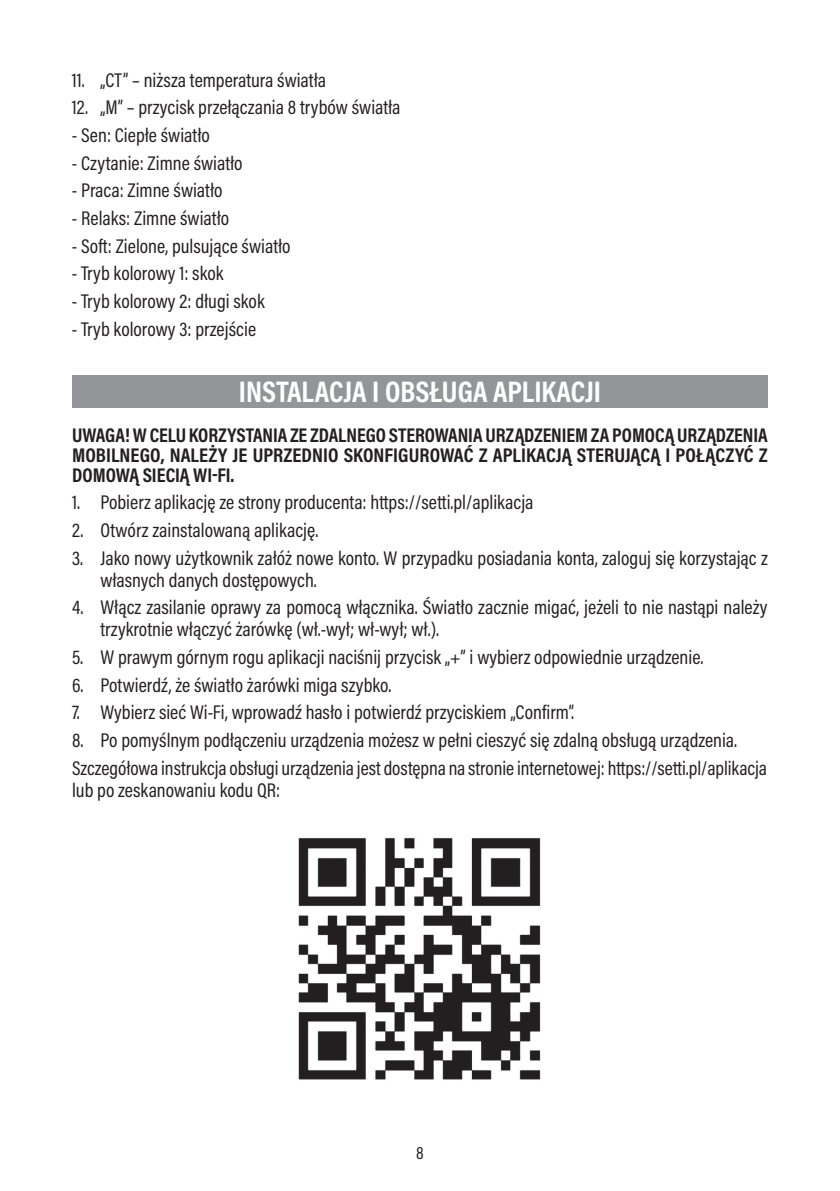
<style>
.page{position:relative;width:840px;height:1191px;background:#fff}
.page>*{position:absolute;margin:0;border:0;box-sizing:border-box;transform-origin:0 0}
.t1{font:700 30px "Acumin Pro Cond";color:#fff}
.t2{font:20px/22px "Acumin Pro Cond";color:#231f20}
.t3{font:700 20px/20px "Acumin Pro Cond";color:#231f20;text-align:justify}
.t4{font:18px "Acumin Pro Cond";color:#231f20}
</style>
<div class="page">
<div style="left:72px;top:375px;width:695px;height:33px;background:#939598"></div>
<img style="left:298px;top:838px;width:243px;height:242px">
<p class="t2" style="left:72px;top:68px;width:255px">11. „CT” – niższa temperatura światła</p>
<p class="t2" style="left:72px;top:96px;width:330px">12. „M” – przycisk przełączania 8 trybów światła</p>
<p class="t2" style="left:72px;top:124px;width:139px">- Sen: Ciepłe światło</p>
<p class="t2" style="left:72px;top:151px;width:172px">- Czytanie: Zimne światło</p>
<p class="t2" style="left:72px;top:179px;width:152px">- Praca: Zimne światło</p>
<p class="t2" style="left:72px;top:207px;width:159px">- Relaks: Zimne światło</p>
<p class="t2" style="left:72px;top:234px;width:220px">- Soft: Zielone, pulsujące światło</p>
<p class="t2" style="left:72px;top:262px;width:153px">- Tryb kolorowy 1: skok</p>
<p class="t2" style="left:72px;top:290px;width:194px">- Tryb kolorowy 2: długi skok</p>
<p class="t2" style="left:72px;top:317px;width:186px">- Tryb kolorowy 3: przejście</p>
<h1 class="t1" style="left:239px;top:371px;width:363px">INSTALACJA I OBSŁUGA APLIKACJI</h1>
<p class="t3" style="left:72px;top:424px;width:697px">UWAGA! W CELU KORZYSTANIA ZE ZDALNEGO STEROWANIA URZĄDZENIEM ZA POMOCĄ URZĄDZENIA MOBILNEGO, NALEŻY JE UPRZEDNIO SKONFIGUROWAĆ Z APLIKACJĄ STERUJĄCĄ I POŁĄCZYĆ Z DOMOWĄ SIECIĄ WI-FI.</p>
<p class="t2" style="left:72px;top:491px;width:463px">1. Pobierz aplikację ze strony producenta: https://setti.pl/aplikacja</p>
<p class="t2" style="left:72px;top:518px;width:247px">2. Otwórz zainstalowaną aplikację.</p>
<p class="t2" style="left:100px;top:546px;width:668px;text-indent:-28px">3. Jako nowy użytkownik załóż nowe konto. W przypadku posiadania konta, zaloguj się korzystając z własnych danych dostępowych.</p>
<p class="t2" style="left:100px;top:596px;width:668px;text-indent:-28px">4. Włącz zasilanie oprawy za pomocą włącznika. Światło zacznie migać, jeżeli to nie nastąpi należy trzykrotnie włączyć żarówkę (wł.-wył; wł-wył; wł.).</p>
<p class="t2" style="left:72px;top:645px;width:632px">5. W prawym górnym rogu aplikacji naciśnij przycisk „+” i wybierz odpowiednie urządzenie.</p>
<p class="t2" style="left:72px;top:673px;width:321px">6. Potwierdź, że światło żarówki miga szybko.</p>
<p class="t2" style="left:72px;top:701px;width:503px">7. Wybierz sieć Wi-Fi, wprowadź hasło i potwierdź przyciskiem „Confirm”.</p>
<p class="t2" style="left:72px;top:726px;width:696px;line-height:27.8px">8. Po pomyślnym podłączeniu urządzenia możesz w pełni cieszyć się zdalną obsługą urządzenia.<br>Szczegółowa instrukcja obsługi urządzenia jest dostępna na stronie internetowej: https://setti.pl/aplikacja</p>
<p class="t2" style="left:72px;top:778px;width:209px">lub po zeskanowaniu kodu QR:</p>
<p class="t4" style="left:416px;top:1141px;width:9px">8</p>
</div>
